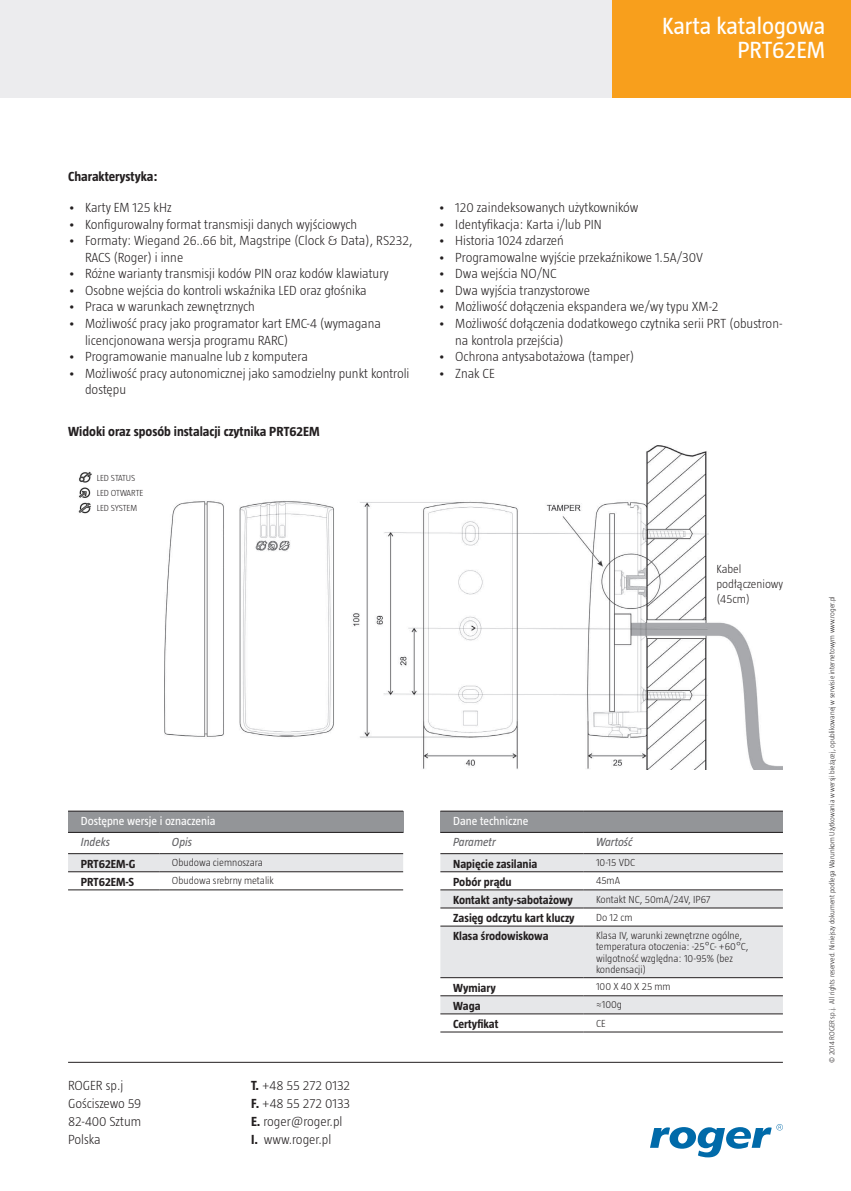
<style>
.page{position:relative;width:851px;height:1191px;background:#fff}
.page>*{position:absolute;margin:0;border:0;box-sizing:border-box;transform-origin:0 0}
.t1{font:24px "Taz";color:#fff}
.t2{font:300 24px/24px "Taz";color:#fff;text-align:right}
.t3{font:300 13.5px/16.5px "Taz";color:#231f20}
.Normalny{font:700 13.5px "Taz";color:#231f20}
.Normalny-2{font:700 12px "Taz";color:#231f20}
.Normalny-3{font:12px "Taz";color:#fff}
.Normalny-4{font:italic 12px "Taz";color:#636366}
.Normalny-5{font:300 12px/15px "Taz";color:#231f20}
.Normalny-6{font:300 10.5px/11.6px "Taz";color:#231f20}
.Normalny-7{font:300 9px "Taz";color:#231f20}
.Normalny-8{font:300 7.5px "Taz";color:#231f20}
.s1{font-weight:700}
</style>
<div class="page">
<div style="left:0;top:0;width:613px;height:98px;background:#ececee"></div>
<div style="left:612px;top:0;width:238px;height:98px;background:#f89f1c"></div>
<hr style="left:68px;top:1062px;width:714px;height:1px;background:#231f20">
<img style="left:78px;top:471px;width:14px;height:43px">
<svg style="left:650px;top:1124px;width:132px;height:33px"></svg>
<div style="left:440px;top:811px;width:342px;height:21px;background:#939598"></div>
<svg style="left:440px;top:854px;width:342px;height:53px;fill:#e6e7e9"></svg>
<svg style="left:440px;top:908px;width:342px;height:107px;fill:#e6e7e9"></svg>
<hr style="left:440px;top:810px;width:143px;height:1px;background:#231f20">
<hr style="left:583px;top:810px;width:199px;height:1px;background:#231f20">
<hr style="left:440px;top:832px;width:143px;height:1px;background:#231f20">
<hr style="left:583px;top:832px;width:199px;height:1px;background:#231f20">
<hr style="left:440px;top:853px;width:143px;height:1px;background:#231f20">
<hr style="left:583px;top:853px;width:199px;height:1px;background:#231f20">
<hr style="left:440px;top:871px;width:143px;height:1px;background:#231f20">
<hr style="left:583px;top:871px;width:199px;height:1px;background:#231f20">
<hr style="left:440px;top:889px;width:143px;height:1px;background:#231f20">
<hr style="left:583px;top:889px;width:199px;height:1px;background:#231f20">
<hr style="left:440px;top:907px;width:143px;height:1px;background:#231f20">
<hr style="left:583px;top:907px;width:199px;height:1px;background:#231f20">
<hr style="left:440px;top:926px;width:143px;height:1px;background:#231f20">
<hr style="left:583px;top:926px;width:199px;height:1px;background:#231f20">
<hr style="left:440px;top:977px;width:143px;height:1px;background:#231f20">
<hr style="left:583px;top:977px;width:199px;height:1px;background:#231f20">
<hr style="left:440px;top:995px;width:143px;height:1px;background:#231f20">
<hr style="left:583px;top:995px;width:199px;height:1px;background:#231f20">
<hr style="left:440px;top:1013px;width:143px;height:1px;background:#231f20">
<hr style="left:440px;top:1031px;width:143px;height:1px;background:#231f20">
<hr style="left:583px;top:1013px;width:199px;height:1px;background:#231f20">
<hr style="left:583px;top:1031px;width:199px;height:1px;background:#231f20">
<div style="left:68px;top:811px;width:335px;height:21px;background:#939598"></div>
<svg style="left:68px;top:854px;width:335px;height:19px;background:#e2e3e4"></svg>
<hr style="left:68px;top:832px;width:91px;height:1px;background:#231f20">
<hr style="left:159px;top:832px;width:244px;height:1px;background:#231f20">
<hr style="left:68px;top:853px;width:91px;height:1px;background:#231f20">
<hr style="left:159px;top:853px;width:244px;height:1px;background:#231f20">
<hr style="left:68px;top:810px;width:91px;height:1px;background:#231f20">
<hr style="left:159px;top:810px;width:244px;height:1px;background:#231f20">
<hr style="left:68px;top:889px;width:91px;height:1px;background:#231f20">
<hr style="left:159px;top:889px;width:244px;height:1px;background:#231f20">
<hr style="left:68px;top:871px;width:91px;height:1px;background:#231f20">
<hr style="left:159px;top:871px;width:244px;height:1px;background:#231f20">
<img style="left:164px;top:445px;width:618px;height:325px">
<p class="t1" style="left:662px;top:12px;width:165px">Karta katalogowa</p>
<p class="t1" style="left:737px;top:36px;width:89px">PRT62EM</p>
<h1 class="t2" style="left:686px;top:20px;width:136px">Kontrolery serii<br>PRxx1</h1>
<p class="Normalny" style="left:68px;top:169px;width:91px">Charakterystyka:</p>
<p class="t3" style="left:68px;top:199px;width:105px">• Karty EM 125 kHz</p>
<p class="t3" style="left:68px;top:216px;width:291px">• Konfigurowalny format transmisji danych wyjściowych</p>
<p class="t3" style="left:85px;top:232px;width:329px;text-indent:-17px">• Formaty: Wiegand 26..66 bit, Magstripe (Clock &amp; Data), RS232,<br>RACS (Roger) i inne</p>
<p class="t3" style="left:68px;top:265px;width:322px">• Różne warianty transmisji kodów PIN oraz kodów klawiatury</p>
<p class="t3" style="left:68px;top:282px;width:300px">• Osobne wejścia do kontroli wskaźnika LED oraz głośnika</p>
<p class="t3" style="left:68px;top:298px;width:188px">• Praca w warunkach zewnętrznych</p>
<p class="t3" style="left:85px;top:315px;width:297px;text-indent:-17px">• Możliwość pracy jako programator kart EMC-4 (wymagana licencjonowana wersja programu RARC)</p>
<p class="t3" style="left:68px;top:348px;width:241px">• Programowanie manualne lub z komputera</p>
<p class="t3" style="left:85px;top:364px;width:326px;text-indent:-17px">• Możliwość pracy autonomicznej jako samodzielny punkt kontroli dostępu</p>
<p class="Normalny" style="left:68px;top:423px;width:253px">Widoki oraz sposób instalacji czytnika PRT62EM</p>
<p class="Normalny-7" style="left:97px;top:473px;width:40px">LED STATUS</p>
<p class="Normalny-7" style="left:97px;top:488px;width:48px">LED OTWARTE</p>
<p class="Normalny-7" style="left:97px;top:503px;width:42px">LED SYSTEM</p>
<p class="t3" style="left:438px;top:199px;width:201px">• 120 zaindeksowanych użytkowników</p>
<p class="t3" style="left:438px;top:216px;width:165px">• Identyfikacja: Karta i/lub PIN</p>
<p class="t3" style="left:438px;top:232px;width:127px">• Historia 1024 zdarzeń</p>
<p class="t3" style="left:438px;top:249px;width:266px">• Programowalne wyjście przekaźnikowe 1.5A/30V</p>
<p class="t3" style="left:438px;top:265px;width:120px">• Dwa wejścia NO/NC</p>
<p class="t3" style="left:438px;top:282px;width:153px">• Dwa wyjścia tranzystorowe</p>
<p class="t3" style="left:438px;top:298px;width:282px">• Możliwość dołączenia ekspandera we/wy typu XM-2</p>
<p class="t3" style="left:455px;top:315px;width:329px;text-indent:-17px">• Możliwość dołączenia dodatkowego czytnika serii PRT (obustron&shy;na kontrola przejścia)</p>
<p class="t3" style="left:438px;top:348px;width:197px">• Ochrona antysabotażowa (tamper)</p>
<p class="t3" style="left:438px;top:364px;width:58px">• Znak CE</p>
<p class="Normalny-5" style="left:716px;top:561px;width:68px">Kabel podłączeniowy</p>
<p class="Normalny-5" style="left:716px;top:591px;width:35px">(45cm)</p>
<p class="Normalny-3" style="left:81px;top:814px;width:136px">Dostępne wersje i oznaczenia</p>
<p class="Normalny-4" style="left:81px;top:835px;width:31px">Indeks</p>
<p class="Normalny-4" style="left:172px;top:835px;width:22px">Opis</p>
<p class="Normalny-2" style="left:81px;top:856px;width:56px">PRT62EM-G</p>
<p class="Normalny-6" style="left:172px;top:857px;width:92px">Obudowa ciemnoszara</p>
<p class="Normalny-2" style="left:81px;top:875px;width:55px">PRT62EM-S</p>
<p class="Normalny-6" style="left:172px;top:875px;width:103px">Obudowa srebrny metalik</p>
<p class="t3" style="left:68px;top:1077px;width:57px">ROGER sp.j</p>
<p class="t3" style="left:68px;top:1095px;width:75px">Gościszewo 59</p>
<p class="t3" style="left:68px;top:1113px;width:75px">82-400 Sztum</p>
<p class="t3" style="left:68px;top:1131px;width:34px">Polska</p>
<p class="t3" style="left:251px;top:1077px;width:101px"><span class="s1">T.</span> +48 55 272 0132</p>
<p class="t3" style="left:251px;top:1095px;width:101px"><span class="s1">F.</span> +48 55 272 0133</p>
<p class="t3" style="left:251px;top:1113px;width:93px"><span class="s1">E.</span> roger@roger.pl</p>
<p class="t3" style="left:251px;top:1131px;width:82px"><span class="s1">I.</span> www.roger.pl</p>
<p class="Normalny-3" style="left:453px;top:814px;width:77px">Dane techniczne</p>
<p class="Normalny-4" style="left:453px;top:835px;width:44px">Parametr</p>
<p class="Normalny-4" style="left:596px;top:835px;width:38px">Wartość</p>
<p class="Normalny-2" style="left:453px;top:856px;width:86px">Napięcie zasilania</p>
<p class="Normalny-6" style="left:596px;top:857px;width:41px">10-15 VDC</p>
<p class="Normalny-2" style="left:453px;top:875px;width:60px">Pobór prądu</p>
<p class="Normalny-6" style="left:596px;top:875px;width:26px">45mA</p>
<p class="Normalny-2" style="left:453px;top:893px;width:121px">Kontakt anty-sabotażowy</p>
<p class="Normalny-6" style="left:596px;top:893px;width:116px">Kontakt NC, 50mA/24V, IP67</p>
<p class="Normalny-2" style="left:453px;top:911px;width:123px">Zasięg odczytu kart kluczy</p>
<p class="Normalny-6" style="left:596px;top:911px;width:38px">Do 12 cm</p>
<p class="Normalny-2" style="left:453px;top:929px;width:97px">Klasa środowiskowa</p>
<p class="Normalny-6" style="left:596px;top:929px;width:154px">Klasa IV, warunki zewnętrzne ogólne, temperatura otoczenia: -25°C- +60°C, wilgotność względna: 10-95% (bez kondensacji)</p>
<p class="Normalny-2" style="left:453px;top:980px;width:44px">Wymiary</p>
<p class="Normalny-6" style="left:596px;top:981px;width:76px">100 X 40 X 25 mm</p>
<p class="Normalny-2" style="left:453px;top:998px;width:29px">Waga</p>
<p class="Normalny-6" style="left:596px;top:999px;width:28px">≈100g</p>
<p class="Normalny-2" style="left:453px;top:1017px;width:47px">Certyfikat</p>
<p class="Normalny-6" style="left:596px;top:1017px;width:11px">CE</p>
<p class="Normalny-8" style="left:827px;top:1062px;width:468px;rotate:-90deg">© 2014 ROGER sp.j. All rights reserved. Niniejszy dokument podlega Warunkom Użytkowania w wersji bieżącej, opublikowanej w serwisie internetowym www.roger.pl</p>
</div>
